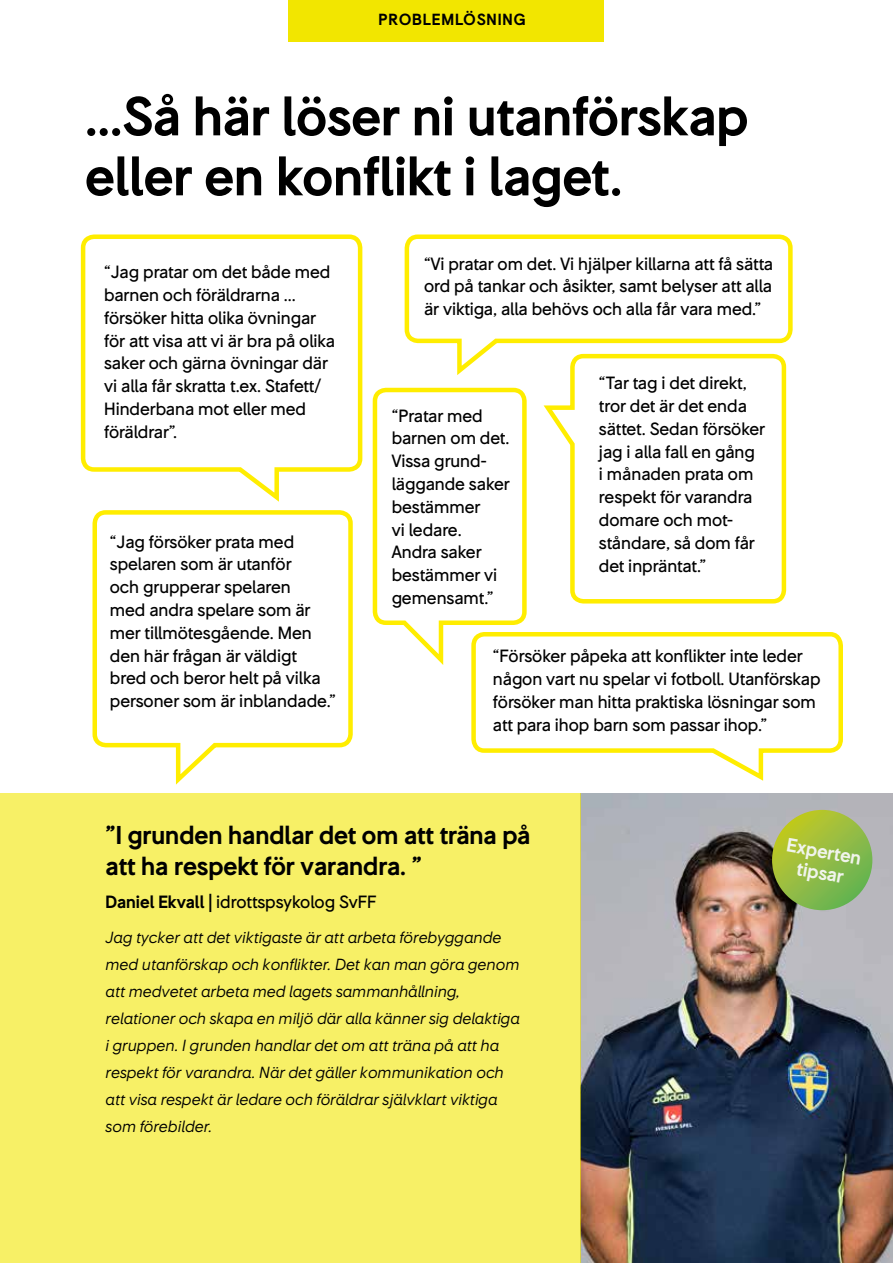
<style>
.page{position:relative;width:893px;height:1263px;background:#fff}
.page>*{position:absolute;margin:0;border:0;box-sizing:border-box;transform-origin:0 0}
.t1{font:700 51px/60px "SJ Sans";color:#000}
.t2{font:700 24px/30.6px "SJ Sans";color:#000}
.t3{font:700 18px/21.6px "SJ Sans";color:#f0f4ec;text-align:center}
.t4{font:500 16.5px/22.8px "SJ Sans";color:#000}
.t5{font:italic 15px/27px "SJ Sans";color:#000}
.t6{font:700 15px "SJ Sans";letter-spacing:.06em;color:#000}
.s1{font-weight:700}
</style>
<div class="page">
<div style="left:289px;top:0;width:315px;height:42px;background:#f2e600"></div>
<svg style="left:404px;top:234px;width:389px;height:141px"></svg>
<svg style="left:471px;top:632px;width:372px;height:149px"></svg>
<svg style="left:80px;top:234px;width:283px;height:268px"></svg>
<svg style="left:92px;top:510px;width:261px;height:275px"></svg>
<svg style="left:372px;top:387px;width:157px;height:283px"></svg>
<svg style="left:539px;top:352px;width:249px;height:252px"></svg>
<img style="left:580px;top:793px;width:313px;height:470px">
<div style="left:0;top:793px;width:580px;height:470px;background:#f7f066"></div>
<svg style="left:772px;top:810px;width:100px;height:100px;background:#94bc40"></svg>
<p class="t6" style="left:379px;top:10px;width:148px">PROBLEMLÖSNING</p>
<h1 class="t1" style="left:85px;top:86px;width:665px">...Så här löser ni utanförskap eller en konflikt i laget.</h1>
<p class="t4" style="left:104px;top:261px;width:232px">“Jag pratar om det både med barnen och föräldrarna ... försöker hitta olika övningar för att visa att vi är bra på olika saker och gärna övningar där vi alla får skratta t.ex. Stafett/<br>Hinderbana mot eller med föräldrar”.</p>
<p class="t4" style="left:110px;top:530px;width:228px">“Jag försöker prata med spelaren som är utanför<br>och grupperar spelaren<br>med andra spelare som är mer tillmötesgående. Men den här frågan är väldigt bred och beror helt på vilka personer som är inblandade.”</p>
<p class="t4" style="left:424px;top:252px;width:350px;text-align:justify">“Vi pratar om det. Vi hjälper killarna att få sätta ord på tankar och åsikter, samt belyser att alla är viktiga, alla behövs och alla får vara med.”</p>
<p class="t4" style="left:392px;top:404px;width:119px">“Pratar med barnen om det.<br>Vissa grund&shy;läggande saker bestämmer<br>vi ledare.<br>Andra saker bestämmer vi gemensamt.”</p>
<p class="t4" style="left:599px;top:372px;width:168px">“Tar tag i det direkt, tror det är det enda sättet. Sedan försöker jag i alla fall en gång<br>i månaden prata om respekt för varandra domare och mot&shy;ståndare, så dom får det inpräntat.”</p>
<p class="t4" style="left:493px;top:645px;width:329px">“Försöker påpeka att konflikter inte leder någon vart nu spelar vi fotboll. Utanförskap försöker man hitta praktiska lösningar som att para ihop barn som passar ihop.”</p>
<h2 class="t2" style="left:106px;top:820px;width:426px">”I grunden handlar det om att träna på att ha respekt för varandra. ”</h2>
<p class="t4" style="left:106px;top:891px;width:272px"><span class="s1">Daniel Ekvall |</span> idrottspsykolog SvFF</p>
<p class="t5" style="left:106px;top:924px;width:416px">Jag tycker att det viktigaste är att arbeta förebyggande med utanförskap och konflikter. Det kan man göra genom att medvetet arbeta med lagets sammanhållning, relationer och skapa en miljö där alla känner sig delaktiga i gruppen. I grunden handlar det om att träna på att ha respekt för varandra. När det gäller kommunikation och att visa respekt är ledare och föräldrar självklart viktiga som förebilder.</p>
<p class="t3" style="left:789px;top:834px;width:77px;rotate:10deg">Experten tipsar</p>
</div>
